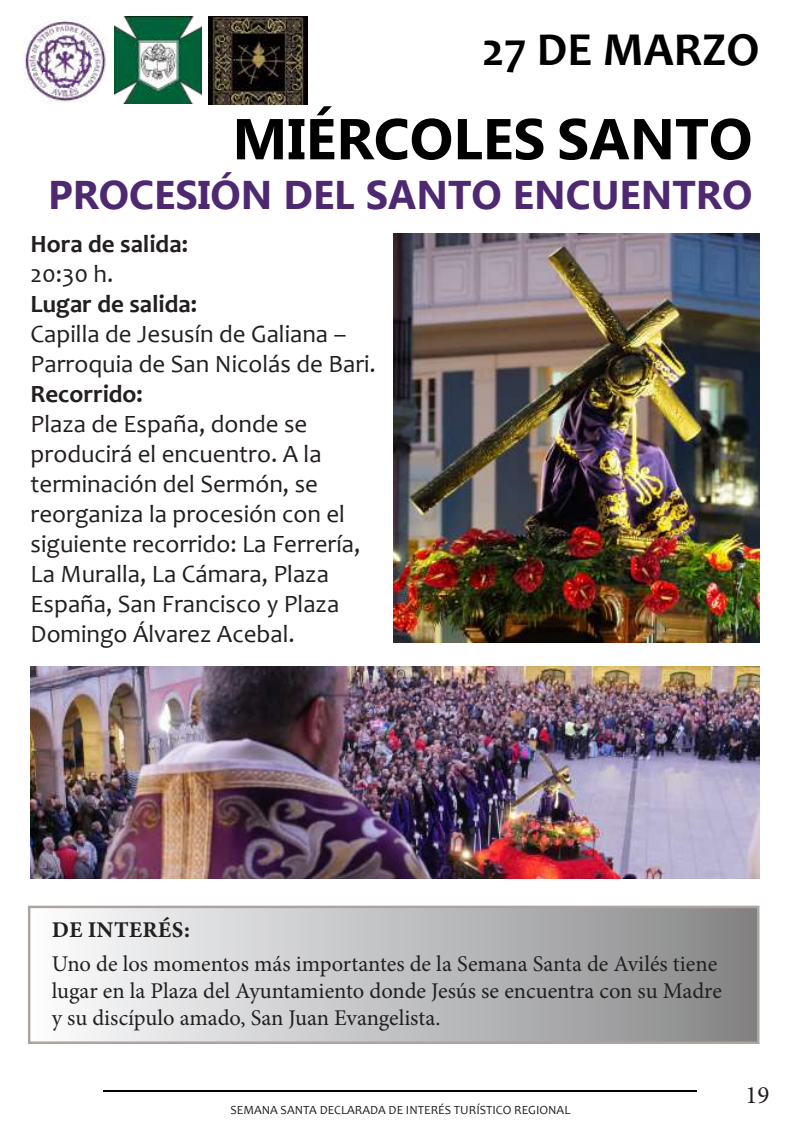
<style>
.page{position:relative;width:801px;height:1134px;background:#fff}
.page>*{position:absolute;margin:0;border:0;box-sizing:border-box;transform-origin:0 0}
.t1{font:700 57.5px "Ebrima";color:#000}
.t2{font:700 47.5px "Candara";color:#000}
.t3{font:700 40px "Ebrima";color:#4e2870}
.t4{font:25px/30px "Candara";color:#231f20}
.t5{font:700 25px "Candara";color:#231f20}
.t6{font:25px "Minion Pro";color:#231f20}
.t7{font:22.5px/27px "Minion Pro";color:#231f20}
.t8{font:22.5px "Minion Variable Concept";letter-spacing:.005em;color:#231f20}
.t9{font:12.5px "Candara";color:#231f20}
</style>
<div class="page">
<hr style="left:103px;top:1090px;width:594px;height:1px;background:#000">
<div style="left:29px;top:907px;width:729px;height:136px;background:linear-gradient(to right,#fcfdfe,#868687)"></div>
<img style="left:209px;top:16px;width:98px;height:89px">
<img style="left:22px;top:17px;width:84px;height:85px">
<img style="left:115px;top:17px;width:86px;height:86px">
<img style="left:394px;top:234px;width:366px;height:408px">
<img style="left:31px;top:666px;width:729px;height:213px">
<h2 class="t2" style="left:482px;top:20px;width:279px">27 DE MARZO</h2>
<h1 class="t1" style="left:232px;top:94px;width:521px">MIÉRCOLES SANTO</h1>
<h3 class="t3" style="left:48px;top:163px;width:706px">PROCESIÓN DEL SANTO ENCUENTRO</h3>
<p class="t5" style="left:31px;top:228px;width:159px">Hora de salida:</p>
<p class="t4" style="left:31px;top:259px;width:84px">20:30 h.</p>
<p class="t5" style="left:31px;top:288px;width:168px">Lugar de salida:</p>
<p class="t4" style="left:31px;top:319px;width:347px">Capilla de Jesusín de Galiana –<br>Parroquia de San Nicolás de Bari.</p>
<p class="t5" style="left:31px;top:378px;width:114px">Recorrido:</p>
<p class="t4" style="left:31px;top:409px;width:331px">Plaza de España, donde se producirá el encuentro. A la terminación del Sermón, se reorganiza la procesión con el siguiente recorrido: La Ferrería,<br>La Muralla, La Cámara, Plaza<br>España, San Francisco y Plaza<br>Domingo Álvarez Acebal.</p>
<p class="t8" style="left:52px;top:914px;width:140px">DE INTERÉS:</p>
<p class="t7" style="left:52px;top:950px;width:671px">Uno de los momentos más importantes de la Semana Santa de Avilés tiene lugar en la Plaza del Ayuntamiento donde Jesús se encuentra con su Madre y su discípulo amado, San Juan Evangelista.</p>
<p class="t9" style="left:230px;top:1102px;width:341px">SEMANA SANTA DECLARADA DE INTERÉS TURÍSTICO REGIONAL</p>
<p class="t6" style="left:745px;top:1078px;width:25px">19</p>
</div>
